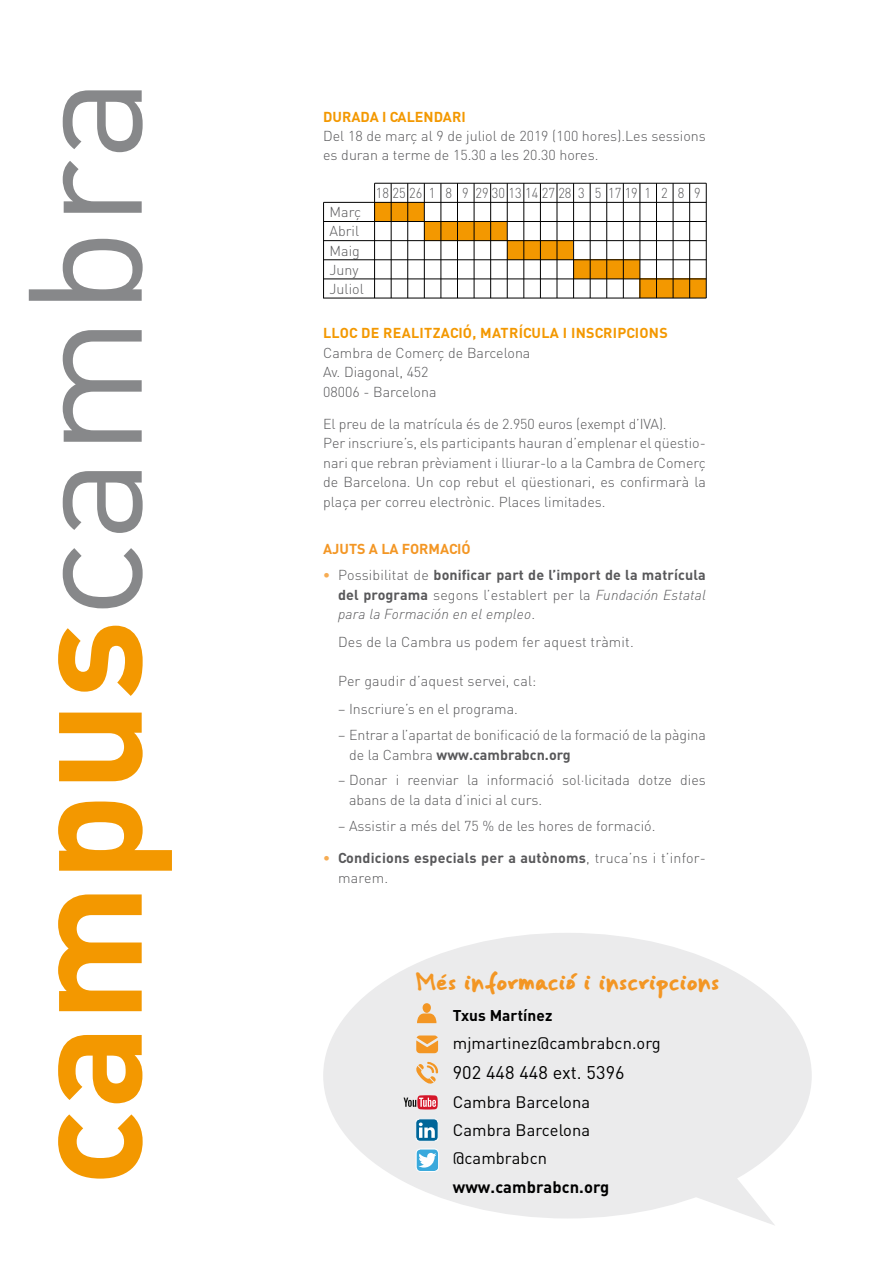
<style>
.page{position:relative;width:893px;height:1263px;background:#fff}
.page>*{position:absolute;margin:0;border:0;box-sizing:border-box;transform-origin:0 0}
.t1{font:700 158.55px "DIN";letter-spacing:.01em;color:#f39800}
.t2{font:18.15px "DIN";letter-spacing:.005em;color:#000}
.t3{font:18px "Gorri Sans";letter-spacing:.035em;color:#f39624}
.t4{font:16.5px/28.3px "DIN";letter-spacing:.005em;color:#000;text-align:justify}
.t5{font:700 16.5px "DIN";letter-spacing:.005em;color:#000}
.t6{font:700 15.45px "DIN";letter-spacing:.005em;color:#000}
.t7{font:300 14.25px/19.5px "DIN";color:#58585a}
.t8{font:700 14.25px/19.5px "DIN";letter-spacing:.015em;color:#58585a;text-align:justify}
.t9{font:700 14.25px "DIN";letter-spacing:.02em;color:#f39800}
.t10{font:300 14.25px "DIN";color:#58585a;scale:.9 1}
.t11{font:700 14.25px "DIN";color:#f39800}
.t12{font:700 14.25px "DIN";color:#f39624}
.s1{font-weight:400;color:#87888a}
.s2{color:#f6ac53}
.s3{font-weight:300}
.s4{font-weight:300;font-style:italic}
.s5{font-weight:700}
</style>
<div class="page">
<div style="left:323px;top:933px;width:489px;height:285px;background:#ebebec;border-radius:50%"></div>
<svg style="left:646px;top:1157px;width:128px;height:68px"></svg>
<svg style="left:416px;top:1035px;width:22px;height:18px"></svg>
<svg style="left:416px;top:1062px;width:22px;height:22px"></svg>
<svg style="left:417px;top:1120px;width:20px;height:20px"></svg>
<div style="left:415px;top:1118px;width:24px;height:24px;border:1px solid #fff;border-radius:4px"></div>
<div style="left:416px;top:1149px;width:23px;height:22px;background:#39a9dc;border-radius:4px"></div>
<div style="left:416px;top:1148px;width:23px;height:24px;border:1px solid #fff;border-radius:4px"></div>
<svg style="left:418px;top:1153px;width:18px;height:14px"></svg>
<svg style="left:404px;top:1095px;width:34px;height:14px"></svg>
<svg style="left:417px;top:1013px;width:19px;height:10px"></svg>
<div style="left:423px;top:1003px;width:8px;height:10px;background:#f39624;border-radius:50%"></div>
<div style="left:374px;top:202px;width:17px;height:19px;background:#f39800"></div>
<div style="left:391px;top:202px;width:16px;height:19px;background:#f39800"></div>
<div style="left:407px;top:202px;width:17px;height:19px;background:#f39800"></div>
<div style="left:424px;top:221px;width:17px;height:20px;background:#f39800"></div>
<div style="left:441px;top:221px;width:16px;height:20px;background:#f39800"></div>
<div style="left:457px;top:221px;width:17px;height:20px;background:#f39800"></div>
<div style="left:474px;top:221px;width:16px;height:20px;background:#f39800"></div>
<div style="left:490px;top:221px;width:17px;height:20px;background:#f39800"></div>
<div style="left:507px;top:241px;width:16px;height:19px;background:#f39800"></div>
<div style="left:523px;top:241px;width:17px;height:19px;background:#f39800"></div>
<div style="left:540px;top:241px;width:17px;height:19px;background:#f39800"></div>
<div style="left:557px;top:241px;width:16px;height:19px;background:#f39800"></div>
<div style="left:573px;top:260px;width:17px;height:19px;background:#f39800"></div>
<div style="left:590px;top:260px;width:16px;height:19px;background:#f39800"></div>
<div style="left:606px;top:260px;width:17px;height:19px;background:#f39800"></div>
<div style="left:623px;top:260px;width:16px;height:19px;background:#f39800"></div>
<div style="left:639px;top:279px;width:17px;height:19px;background:#f39800"></div>
<div style="left:656px;top:279px;width:17px;height:19px;background:#f39800"></div>
<div style="left:673px;top:279px;width:16px;height:19px;background:#f39800"></div>
<div style="left:689px;top:279px;width:17px;height:19px;background:#f39800"></div>
<hr style="left:324px;top:202px;width:382px;height:1px;background:#000">
<hr style="left:324px;top:221px;width:382px;height:1px;background:#000">
<hr style="left:324px;top:240px;width:382px;height:1px;background:#000">
<hr style="left:324px;top:259px;width:382px;height:1px;background:#000">
<hr style="left:324px;top:279px;width:382px;height:1px;background:#000">
<hr style="left:323px;top:202px;width:1px;height:96px;background:#000">
<hr style="left:374px;top:183px;width:1px;height:115px;background:#000">
<hr style="left:391px;top:183px;width:1px;height:115px;background:#000">
<hr style="left:407px;top:183px;width:1px;height:115px;background:#000">
<hr style="left:424px;top:183px;width:1px;height:115px;background:#000">
<hr style="left:441px;top:183px;width:1px;height:115px;background:#000">
<hr style="left:457px;top:183px;width:1px;height:115px;background:#000">
<hr style="left:474px;top:183px;width:1px;height:115px;background:#000">
<hr style="left:490px;top:183px;width:1px;height:115px;background:#000">
<hr style="left:507px;top:183px;width:1px;height:115px;background:#000">
<hr style="left:523px;top:183px;width:1px;height:115px;background:#000">
<hr style="left:540px;top:183px;width:1px;height:115px;background:#000">
<hr style="left:557px;top:183px;width:1px;height:115px;background:#000">
<hr style="left:573px;top:183px;width:1px;height:115px;background:#000">
<hr style="left:590px;top:183px;width:1px;height:115px;background:#000">
<hr style="left:606px;top:183px;width:1px;height:115px;background:#000">
<hr style="left:623px;top:183px;width:1px;height:115px;background:#000">
<hr style="left:639px;top:183px;width:1px;height:115px;background:#000">
<hr style="left:656px;top:183px;width:1px;height:115px;background:#000">
<hr style="left:673px;top:183px;width:1px;height:115px;background:#000">
<hr style="left:689px;top:183px;width:1px;height:115px;background:#000">
<hr style="left:706px;top:183px;width:1px;height:115px;background:#000">
<hr style="left:375px;top:183px;width:331px;height:1px;background:#000">
<hr style="left:324px;top:298px;width:382px;height:1px;background:#000">
<h1 class="t1" style="left:-22px;top:1186px;width:1111px;rotate:-90deg">campus<span class="s1">cambra</span></h1>
<p class="t11" style="left:323px;top:107px;width:144px">DURADA I CALENDARI</p>
<p class="t7" style="left:323px;top:126px;width:384px;line-height:18.8px">Del 18 de març al 9 de juliol de 2019 (100 hores).Les sessions es duran a terme de 15.30 a les 20.30 hores.</p>
<p class="t7" style="left:330px;top:202px;width:36px">Març<br>Abril<br>Maig<br>Juny<br>Juliol</p>
<p class="t10" style="left:376px;top:184px;width:363px">182526 1 8 9 293013142728 3 5 1719 1 2 8 9</p>
<p class="t9" style="left:323px;top:323px;width:346px">LLOC DE REALITZACIÓ, MATRÍCULA I INSCRIPCIONS</p>
<p class="t7" style="left:323px;top:342px;width:209px">Cambra de Comerç de Barcelona<br>Av. Diagonal, 452<br>08006 - Barcelona</p>
<p class="t7" style="left:323px;top:413px;width:384px">El preu de la matrícula és de 2.950 euros (exempt d’IVA).<br>Per inscriure’s, els participants hauran d’emplenar el qüestio&shy;nari que rebran prèviament i lliurar-lo a la Cambra de Comerç de Barcelona. Un cop rebut el qüestionari, es confirmarà la plaça per correu electrònic. Places limitades.</p>
<p class="t12" style="left:323px;top:540px;width:149px">AJUTS A LA FORMACIÓ</p>
<p class="t8" style="left:338px;top:565px;width:369px;text-indent:-15px"><span class="s2">•</span> <span class="s3">Possibilitat de</span> bonificar part de l’import de la matrícula del programa <span class="s3">segons l’establert per la</span> <span class="s4">Fundación Estatal para la Formación en el empleo</span><span class="s3">.</span></p>
<p class="t7" style="left:338px;top:632px;width:297px">Des de la Cambra us podem fer aquest tràmit.</p>
<p class="t7" style="left:338px;top:671px;width:200px">Per gaudir d’aquest servei, cal:</p>
<p class="t7" style="left:338px;top:699px;width:181px">– Inscriure’s en el programa.</p>
<p class="t7" style="left:349px;top:725px;width:358px;text-indent:-11px">– Entrar a l’apartat de bonificació de la formació de la pàgina de la Cambra <span class="s5">www.cambrabcn.org</span></p>
<p class="t7" style="left:349px;top:770px;width:358px;text-indent:-11px">– Donar i reenviar la informació sol·licitada dotze dies abans de la data d’inici al curs.</p>
<p class="t7" style="left:338px;top:815px;width:319px">– Assistir a més del 75 % de les hores de formació.</p>
<p class="t8" style="left:338px;top:848px;width:369px;text-indent:-15px"><span class="s2">•</span> Condicions especials per a autònoms<span class="s3">, truca’ns i t’infor&shy;marem.</span></p>
<p class="t3" style="left:416px;top:967px;width:305px">Més informació i inscripcions</p>
<p class="t6" style="left:453px;top:1005px;width:101px">Txus Martínez</p>
<p class="t4" style="left:453px;top:1029px;width:210px">mjmartinez@cambrabcn.org</p>
<p class="t2" style="left:453px;top:1062px;width:173px">902 448 448 ext. 5396</p>
<p class="t4" style="left:453px;top:1088px;width:139px">Cambra Barcelona Cambra Barcelona @cambrabcn</p>
<p class="t5" style="left:453px;top:1175px;width:158px">www.cambrabcn.org</p>
</div>
